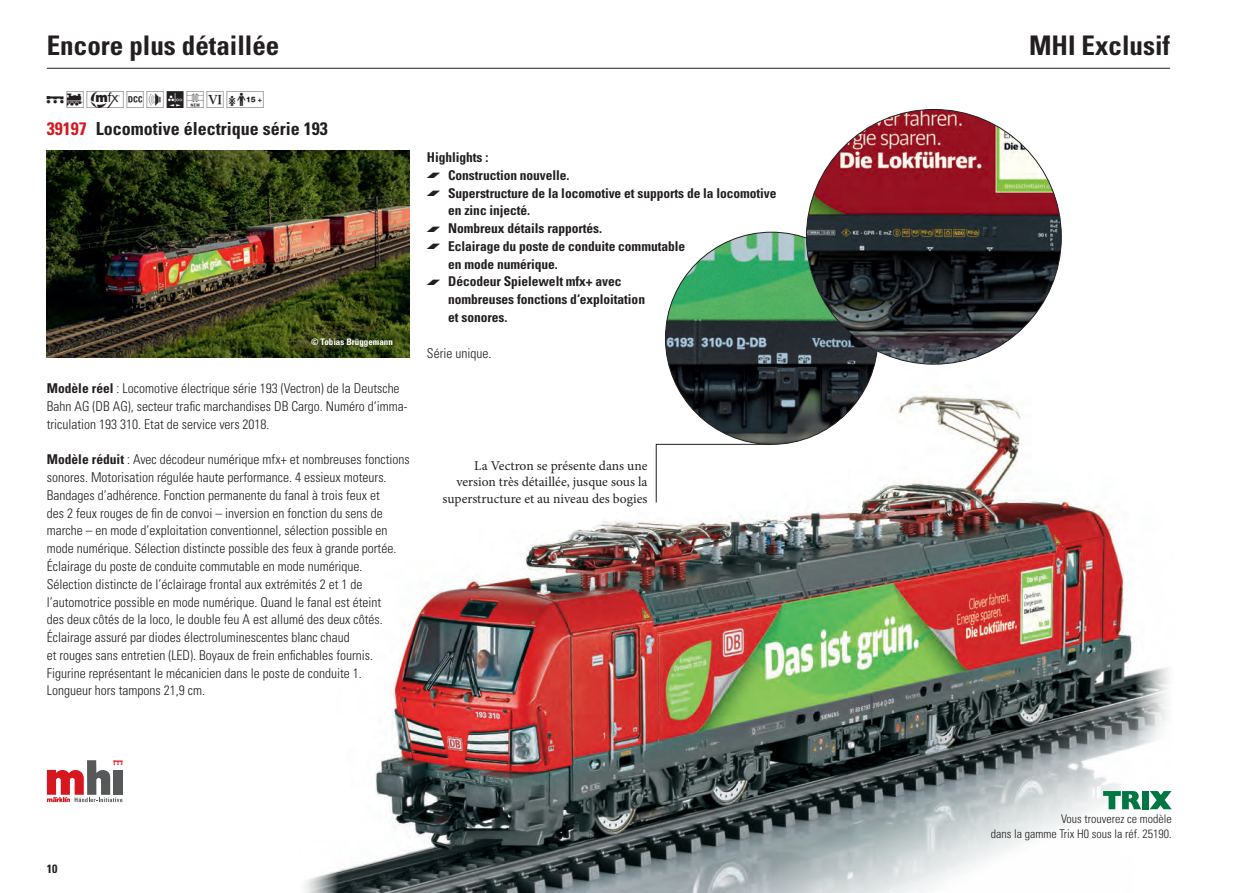
<style>
.page{position:relative;width:1234px;height:893px;background:#fff}
.page>*{position:absolute;margin:0;border:0;box-sizing:border-box;transform-origin:0 0}
.t1{font:700 condensed 27px "Univers LT Std";color:#231f20}
.t2{font:21px "Maerklin Piktos";color:#231f20}
.t3{font:700 condensed 18px "Univers LT Std";color:#231f20}
.t4{font:700 condensed 18px "Univers LT Std";color:#d7171f}
.t5{font:300 condensed 13.5px/17.9px "Univers LT Std";color:#231f20}
.t6{font:700 condensed 13.5px/17.9px "Univers LT Std";letter-spacing:-.005em;color:#231f20}
.t7{font:13.5px/16.2px "Minion Pro";color:#231f20;text-align:right}
.t8{font:300 condensed 12px/14.4px "Univers LT Std";color:#231f20;text-align:right}
.t9{font:700 condensed 12px "Univers LT Std";color:#231f20}
.t10{font:700 condensed 9px "Univers LT Std";color:#fff}
.s1{font-weight:700}
.s2{font-family:"Maerklin Aufzaehlung";font-weight:400;font-stretch:normal;font-size:18px}
</style>
<div class="page">
<hr style="left:47px;top:68px;width:1122px;height:1px;background:#231f20">
<img style="left:305px;top:348px;width:867px;height:545px">
<img style="left:665px;top:232px;width:212px;height:212px;border-radius:106px">
<img style="left:47px;top:151px;width:363px;height:207px">
<svg style="left:47px;top:760px;width:76px;height:42px"></svg>
<svg style="left:1102px;top:791px;width:38px;height:18px"></svg>
<div style="left:1141px;top:791px;width:7px;height:18px;background:#007742"></div>
<svg style="left:1149px;top:791px;width:22px;height:18px"></svg>
<svg style="left:655px;top:444px;width:116px;height:59px"></svg>
<img style="left:806px;top:109px;width:255px;height:255px;border-radius:127px">
<h1 class="t1" style="left:47px;top:29px;width:234px">Encore plus détaillée</h1>
<h2 class="t2" style="left:47px;top:88px;width:221px">!)#§hNU8Y</h2>
<h3 class="t4" style="left:47px;top:118px;width:41px">39197</h3>
<h3 class="t3" style="left:96px;top:118px;width:233px">Locomotive électrique série 193</h3>
<p class="t10" style="left:311px;top:336px;width:83px">© Tobias Brüggemann</p>
<p class="t5" style="left:47px;top:379px;width:362px"><span class="s1">Modèle réel</span> : Locomotive électrique série 193 (Vectron) de la Deutsche<br>Bahn AG (DB AG), secteur trafic marchandises DB Cargo. Numéro d‘imma&shy;triculation 193 310. Etat de service vers 2018.</p>
<p class="t5" style="left:47px;top:451px;width:364px"><span class="s1">Modèle réduit</span> : Avec décodeur numérique mfx+ et nombreuses fonctions sonores. Motorisation régulée haute performance. 4 essieux moteurs.<br>Bandages d’adhérence. Fonction permanente du fanal à trois feux et<br>des 2 feux rouges de fin de convoi – inversion en fonction du sens de marche – en mode d’exploitation conventionnel, sélection possible en mode numérique. Sélection distincte possible des feux à grande portée.<br>Éclairage du poste de conduite commutable en mode numérique.<br>Sélection distincte de l’éclairage frontal aux extrémités 2 et 1 de l’automotrice possible en mode numérique. Quand le fanal est éteint<br>des deux côtés de la loco, le double feu A est allumé des deux côtés.<br>Éclairage assuré par diodes électroluminescentes blanc chaud<br>et rouges sans entretien (LED). Boyaux de frein enfichables fournis.<br>Figurine représentant le mécanicien dans le poste de conduite 1.<br>Longueur hors tampons 21,9 cm.</p>
<p class="t6" style="left:427px;top:148px;width:63px">Highlights :</p>
<p class="t6" style="left:427px;top:166px;width:144px"><span class="s2">•</span> Construction nouvelle.</p>
<p class="t6" style="left:448px;top:184px;width:330px;text-indent:-21px"><span class="s2">•</span> Superstructure de la locomotive et supports de la locomotive en zinc injecté.</p>
<p class="t6" style="left:427px;top:219px;width:177px"><span class="s2">•</span> Nombreux détails rapportés.</p>
<p class="t6" style="left:448px;top:237px;width:238px;text-indent:-21px"><span class="s2">•</span> Eclairage du poste de conduite commutable en mode numérique.</p>
<p class="t6" style="left:448px;top:273px;width:198px;text-indent:-21px"><span class="s2">•</span> Décodeur Spielewelt mfx+ avec nombreuses fonctions d‘exploitation et sonores.</p>
<p class="t5" style="left:427px;top:344px;width:66px">Série unique.</p>
<p class="t7" style="left:442px;top:458px;width:206px">La Vectron se présente dans une version très détaillée, jusque sous la superstructure et au niveau des bogies</p>
<p class="t9" style="left:47px;top:862px;width:12px">10</p>
<h1 class="t1" style="left:1028px;top:29px;width:142px">MHI Exclusif</h1>
<p class="t8" style="left:990px;top:812px;width:183px">Vous trouverez ce modèle<br>dans la gamme Trix H0 sous la réf. 25190.</p>
</div>
